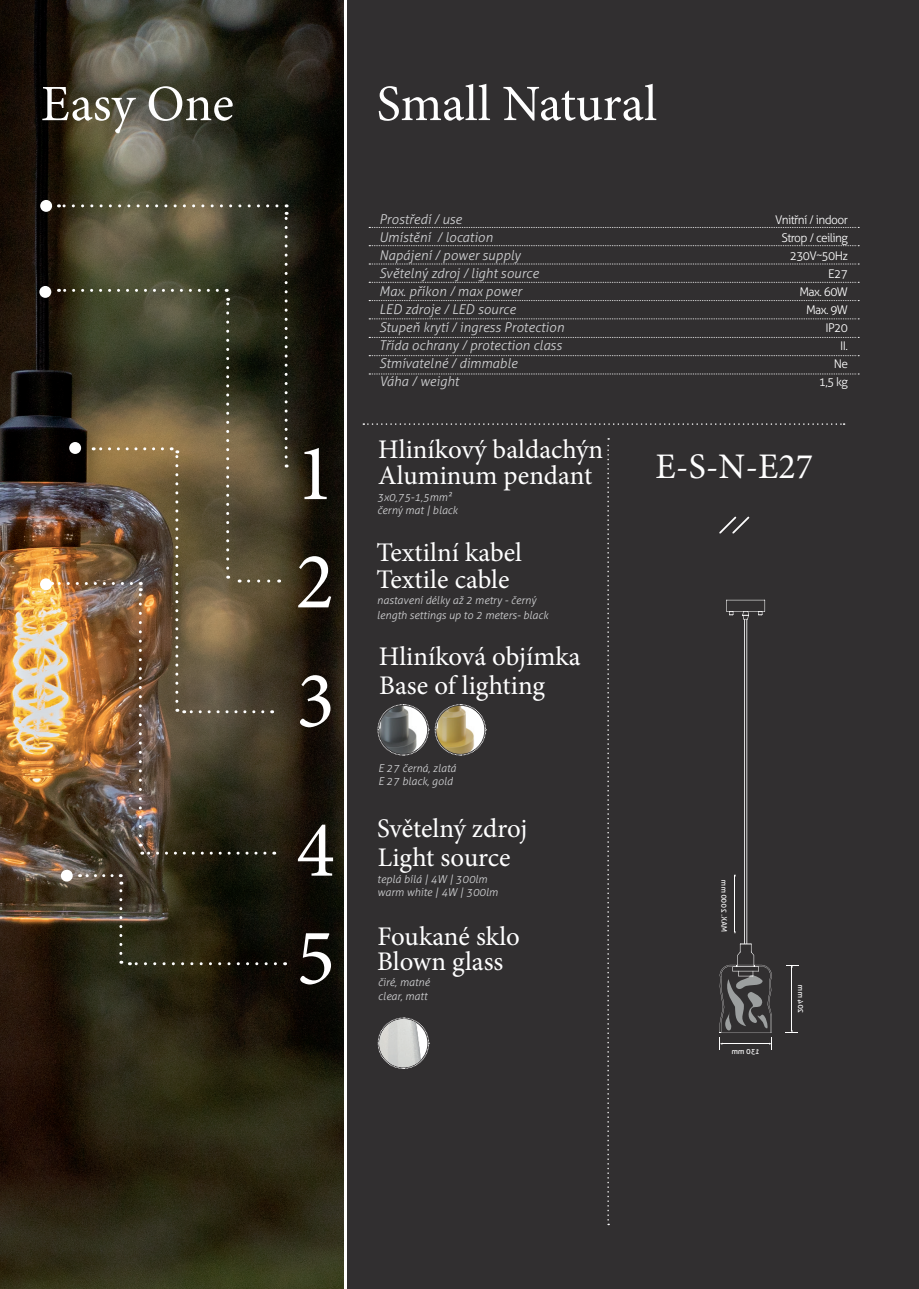
<style>
.page{position:relative;width:919px;height:1289px;background:#fff}
.page>*{position:absolute;margin:0;border:0;box-sizing:border-box;transform-origin:0 0}
.t1{font:80.7px "Minion Pro";color:#fff}
.t2{font:51px "Minion Pro";color:#fff}
.t3{font:36px "Minion Pro";color:#fff}
.t4{font:26.85px "Minion Pro";color:#fff}
.t5{font:italic 300 13.5px/18px "Aller";color:#d1d2d4}
.t6{font:300 12px "Aller";letter-spacing:-.05em;color:#fff}
.t7{font:italic 300 10.95px "Aller";color:#d1d2d4}
</style>
<div class="page">
<div style="left:347px;top:0;width:571px;height:1288px;background:#312f30"></div>
<svg style="left:607px;top:438px;width:2px;height:787px"></svg>
<svg style="left:363px;top:423px;width:481px;height:2px"></svg>
<svg style="left:719px;top:516px;width:31px;height:18px"></svg>
<img style="left:0;top:0;width:344px;height:1288px">
<div style="left:40px;top:200px;width:12px;height:12px;background:#fff;border-radius:50%"></div>
<svg style="left:284px;top:204px;width:3px;height:253px"></svg>
<svg style="left:58px;top:204px;width:219px;height:3px"></svg>
<svg style="left:239px;top:579px;width:30px;height:3px"></svg>
<svg style="left:226px;top:298px;width:3px;height:270px"></svg>
<svg style="left:58px;top:289px;width:159px;height:3px"></svg>
<div style="left:39px;top:286px;width:12px;height:12px;background:#fff;border-radius:50%"></div>
<svg style="left:184px;top:710px;width:79px;height:3px"></svg>
<svg style="left:171px;top:447px;width:7px;height:254px;background:#73654b"></svg>
<svg style="left:93px;top:447px;width:69px;height:3px"></svg>
<div style="left:69px;top:442px;width:12px;height:12px;background:#fff;border-radius:50%"></div>
<svg style="left:129px;top:962px;width:146px;height:3px"></svg>
<div style="left:61px;top:869px;width:12px;height:12px;background:#fff;border-radius:50%"></div>
<svg style="left:119px;top:874px;width:3px;height:79px"></svg>
<svg style="left:80px;top:874px;width:32px;height:3px"></svg>
<svg style="left:139px;top:582px;width:3px;height:253px"></svg>
<svg style="left:52px;top:582px;width:79px;height:3px"></svg>
<div style="left:40px;top:578px;width:12px;height:12px;background:#fff;border-radius:50%"></div>
<svg style="left:140px;top:843px;width:125px;height:11px"></svg>
<hr style="left:791px;top:966px;width:1px;height:64px;background:#fff">
<svg style="left:786px;top:965px;width:12px;height:2px"></svg>
<svg style="left:785px;top:1030px;width:13px;height:3px"></svg>
<hr style="left:734px;top:875px;width:1px;height:56px;background:#fff">
<hr style="left:744px;top:619px;width:1px;height:324px;background:#fff">
<hr style="left:746px;top:619px;width:1px;height:324px;background:#fff">
<svg style="left:726px;top:600px;width:39px;height:20px"></svg>
<hr style="left:737px;top:951px;width:3px;height:16px;background:#fff">
<svg style="left:750px;top:951px;width:4px;height:16px"></svg>
<svg style="left:739px;top:943px;width:12px;height:9px"></svg>
<svg style="left:369px;top:227px;width:490px;height:1px"></svg>
<svg style="left:369px;top:245px;width:490px;height:1px"></svg>
<svg style="left:369px;top:264px;width:490px;height:1px"></svg>
<svg style="left:369px;top:282px;width:490px;height:1px"></svg>
<svg style="left:369px;top:300px;width:490px;height:1px"></svg>
<svg style="left:369px;top:337px;width:490px;height:1px"></svg>
<svg style="left:369px;top:318px;width:490px;height:1px"></svg>
<svg style="left:369px;top:355px;width:490px;height:1px"></svg>
<svg style="left:369px;top:374px;width:490px;height:1px"></svg>
<svg style="left:378px;top:1017px;width:51px;height:52px"></svg>
<img style="left:379px;top:1019px;width:48px;height:48px;border-radius:24px">
<svg style="left:377px;top:704px;width:109px;height:51px"></svg>
<img style="left:436px;top:705px;width:48px;height:49px;border-radius:24px">
<img style="left:379px;top:705px;width:48px;height:49px;border-radius:24px">
<svg style="left:719px;top:964px;width:53px;height:86px"></svg>
<p class="t2" style="left:41px;top:70px;width:195px">Easy One</p>
<p class="t1" style="left:296px;top:419px;width:40px">1</p>
<p class="t1" style="left:296px;top:527px;width:40px">2</p>
<p class="t1" style="left:296px;top:646px;width:40px">3</p>
<p class="t1" style="left:296px;top:795px;width:40px">4</p>
<p class="t1" style="left:296px;top:903px;width:40px">5</p>
<p class="t2" style="left:376px;top:70px;width:282px">Small Natural</p>
<p class="t5" style="left:379px;top:210px;width:84px">Prostředí / use</p>
<p class="t5" style="left:379px;top:228px;width:115px">Umístění / location</p>
<p class="t5" style="left:379px;top:246px;width:143px">Napájení / power supply</p>
<p class="t5" style="left:379px;top:264px;width:161px">Světelný zdroj / light source</p>
<p class="t5" style="left:379px;top:282px;width:144px">Max. příkon / max power</p>
<p class="t5" style="left:379px;top:300px;width:138px">LED zdroje / LED source</p>
<p class="t5" style="left:379px;top:318px;width:186px">Stupeň krytí / ingress Protection<br>Třída ochrany / protection class</p>
<p class="t5" style="left:379px;top:354px;width:140px">Stmívatelné / dimmable</p>
<p class="t5" style="left:379px;top:372px;width:81px">Váha / weight</p>
<p class="t6" style="left:775px;top:212px;width:74px">Vnitřní / indoor</p>
<p class="t6" style="left:781px;top:230px;width:68px">Strop / ceiling</p>
<p class="t6" style="left:789px;top:248px;width:60px">230V~50Hz</p>
<p class="t6" style="left:828px;top:266px;width:21px">E27</p>
<p class="t6" style="left:799px;top:284px;width:50px">Max. 60W</p>
<p class="t6" style="left:806px;top:302px;width:43px">Max. 9W</p>
<p class="t6" style="left:825px;top:320px;width:24px">IP20</p>
<p class="t6" style="left:840px;top:338px;width:9px">II.</p>
<p class="t6" style="left:833px;top:356px;width:16px">Ne</p>
<p class="t6" style="left:818px;top:374px;width:31px">1,5 kg</p>
<p class="t4" style="left:378px;top:431px;width:226px">Hliníkový baldachýn</p>
<p class="t4" style="left:378px;top:458px;width:215px">Aluminum pendant</p>
<p class="t7" style="left:377px;top:490px;width:77px">3x0,75-1,5mm2</p>
<p class="t7" style="left:377px;top:503px;width:82px">černý mat | black</p>
<p class="t4" style="left:376px;top:534px;width:147px">Textilní kabel</p>
<p class="t7" style="left:377px;top:593px;width:161px">nastavení délky až 2 metry - černý</p>
<p class="t7" style="left:377px;top:608px;width:173px">length settings up to 2 meters- black</p>
<p class="t4" style="left:376px;top:561px;width:134px">Textile cable</p>
<p class="t4" style="left:379px;top:638px;width:203px">Hliníková objímka</p>
<p class="t4" style="left:379px;top:667px;width:168px">Base of lighting</p>
<p class="t7" style="left:378px;top:761px;width:80px">E 27 černá, zlatá</p>
<p class="t7" style="left:378px;top:774px;width:76px">E 27 black, gold</p>
<p class="t4" style="left:377px;top:811px;width:152px">Světelný zdroj</p>
<p class="t4" style="left:377px;top:839px;width:134px">Light source</p>
<p class="t7" style="left:377px;top:872px;width:111px">teplá bílá | 4W | 300lm</p>
<p class="t7" style="left:377px;top:885px;width:122px">warm white | 4W | 300lm</p>
<p class="t4" style="left:377px;top:918px;width:144px">Foukané sklo</p>
<p class="t7" style="left:378px;top:976px;width:53px">čiré, matné</p>
<p class="t7" style="left:378px;top:989px;width:51px">clear, matt</p>
<p class="t4" style="left:377px;top:943px;width:127px">Blown glass</p>
<p class="t3" style="left:655px;top:442px;width:159px">E-S-N-E27</p>
</div>
